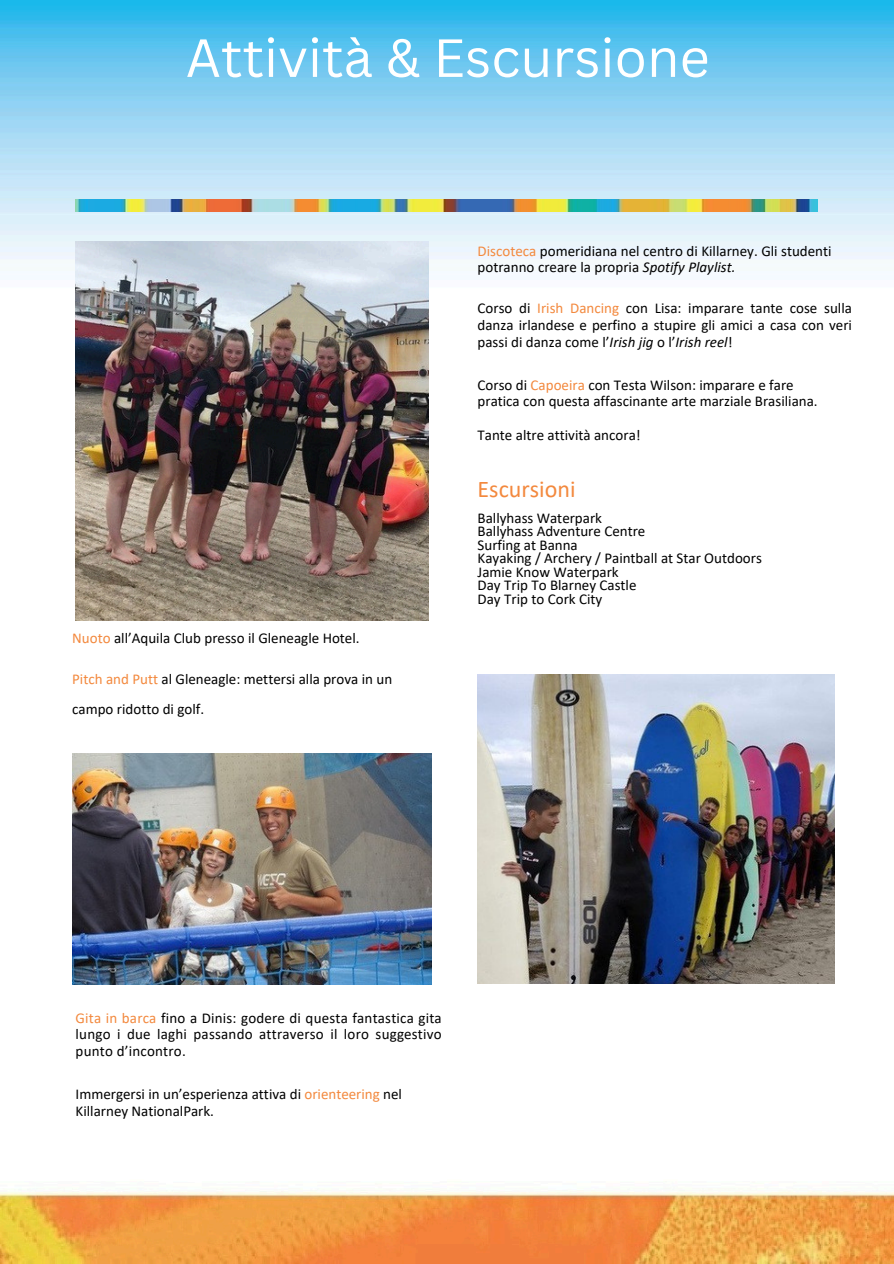
<style>
.page{position:relative;width:894px;height:1264px;background:#fff}
.page>*{position:absolute;margin:0;border:0;box-sizing:border-box;transform-origin:0 0}
.t1{font:52.5px "Canva Sans";color:#fff}
.t2{font:24px "Calibri";color:#f3893e}
.t3{font:15px/16.8px "Calibri";color:#000}
.s1{color:#f3893e}
.s2{font-style:italic}
</style>
<div class="page">
<img style="left:0;top:0;width:893px;height:1263px">
<img style="left:76px;top:199px;width:741px;height:12px">
<img style="left:76px;top:241px;width:352px;height:379px">
<img style="left:477px;top:674px;width:357px;height:309px">
<img style="left:72px;top:753px;width:359px;height:231px">
<p class="t1" style="left:186px;top:21px;width:525px">Attività &amp; Escursione</p>
<p class="t3" style="left:477px;top:243px;width:355px"><span class="s1">Discoteca</span> pomeridiana nel centro di Killarney. Gli studenti potranno creare la propria <span class="s2">Spotify Playlist.</span></p>
<p class="t3" style="left:477px;top:301px;width:376px;text-align:justify">Corso di <span class="s1">Irish Dancing</span> con Lisa: imparare tante cose sulla danza irlandese e perfino a stupire gli amici a casa con veri passi di danza come l’<span class="s2">Irish jig</span> o l’<span class="s2">Irish reel</span>!</p>
<p class="t3" style="left:477px;top:377px;width:341px">Corso di <span class="s1">Capoeira</span> con Testa Wilson: imparare e fare pratica con questa affascinante arte marziale Brasiliana.</p>
<p class="t3" style="left:477px;top:426px;width:165px">Tante altre attività ancora!</p>
<p class="t2" style="left:477px;top:479px;width:99px">Escursioni</p>
<h2 class="t3" style="left:72px;top:630px;width:289px"><span class="s1">Nuoto</span> all’Aquila Club presso il Gleneagle Hotel.</h2>
<h2 class="t3" style="left:72px;top:665px;width:321px;line-height:29.8px"><span class="s1">Pitch and Putt</span> al Gleneagle: mettersi alla prova in un campo ridotto di golf.</h2>
<p class="t3" style="left:477px;top:512px;width:286px;line-height:13.5px">Ballyhass Waterpark<br>Ballyhass Adventure Centre<br>Surfing at Banna<br>Kayaking / Archery / Paintball at Star Outdoors<br>Jamie Know Waterpark<br>Day Trip To Blarney Castle<br>Day Trip to Cork City</p>
<p class="t3" style="left:76px;top:1010px;width:367px;text-align:justify"><span class="s1">Gita in barca</span> fino a Dinis: godere di questa fantastica gita lungo i due laghi passando attraverso il loro suggestivo punto d’incontro.</p>
<p class="t3" style="left:76px;top:1086px;width:328px">Immergersi in un’esperienza attiva di <span class="s1">orienteering</span> nel<br>Killarney NationalPark.</p>
</div>
